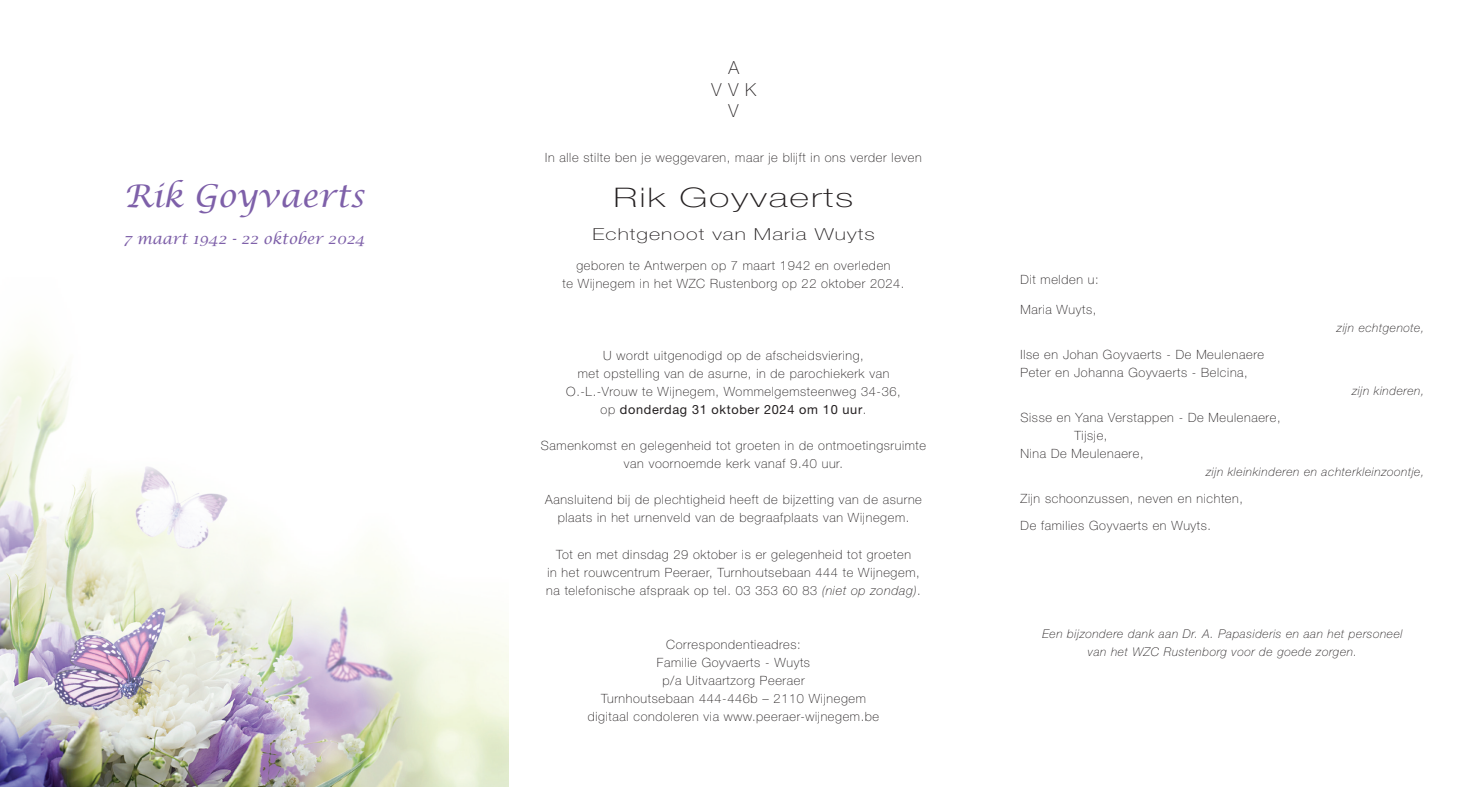
<style>
.page{position:relative;width:1467px;height:787px;background:#fff}
.page>*{position:absolute;margin:0;border:0;box-sizing:border-box;transform-origin:0 0}
.t1{font:italic 31.5px "Lucida Calligraphy";color:#7e60a9}
.t2{font:100 27px "Helvetica Neue LT Pro";letter-spacing:.05em;color:#231f20;scale:1.4 1}
.t3{font:100 18px/21.6px "Helvetica Neue LT Pro";color:#231f20;text-align:center}
.t4{font:100 16.5px "Helvetica Neue LT Pro";letter-spacing:.05em;color:#231f20;scale:1.3 1}
.t5{font:italic 15px "Lucida Calligraphy";color:#7e60a9}
.t6{font:100 12.75px/18px "Helvetica Neue LT Pro";letter-spacing:.05em;color:#231f20;text-align:center}
.t7{font:italic 100 12px/18px "Helvetica Neue LT Pro";letter-spacing:.05em;color:#231f20;text-align:center}
.s1{font-weight:400}
.s2{font-style:italic}
</style>
<div class="page">
<img style="left:0;top:340px;width:509px;height:447px">
<h1 class="t1" style="left:124px;top:176px;width:242px">Rik Goyvaerts</h1>
<p class="t5" style="left:124px;top:230px;width:243px">7 maart 1942 - 22 oktober 2024</p>
<h3 class="t3" style="left:711px;top:57px;width:46px">A<br>V V K<br>V</h3>
<p class="t6" style="left:545px;top:149px;width:378px">In alle stilte ben je weggevaren, maar je blijft in ons verder leven</p>
<h2 class="t2" style="left:614px;top:182px;width:173px">Rik Goyvaerts</h2>
<p class="t4" style="left:592px;top:225px;width:219px">Echtgenoot van Maria Wuyts</p>
<p class="t6" style="left:562px;top:257px;width:344px">geboren te Antwerpen op 7 maart 1942 en overleden<br>te Wijnegem in het WZC Rustenborg op 22 oktober 2024.</p>
<p class="t6" style="left:566px;top:347px;width:336px">U wordt uitgenodigd op de afscheidsviering,<br>met opstelling van de asurne, in de parochiekerk van O.-L.-Vrouw te Wijnegem, Wommelgemsteenweg 34-36, op <span class="s1">donderdag 31 oktober 2024 om 10 uur</span>.</p>
<p class="t6" style="left:541px;top:437px;width:387px">Samenkomst en gelegenheid tot groeten in de ontmoetingsruimte van voornoemde kerk vanaf 9.40 uur.</p>
<p class="t6" style="left:545px;top:491px;width:378px">Aansluitend bij de plechtigheid heeft de bijzetting van de asurne plaats in het urnenveld van de begraafplaats van Wijnegem.</p>
<p class="t6" style="left:546px;top:545px;width:376px">Tot en met dinsdag 29 oktober is er gelegenheid tot groeten<br>in het rouwcentrum Peeraer, Turnhoutsebaan 444 te Wijnegem, na telefonische afspraak op tel. 03 353 60 83 <span class="s2">(niet op zondag)</span>.</p>
<p class="t6" style="left:588px;top:635px;width:293px">Correspondentieadres:<br>Familie Goyvaerts - Wuyts<br>p/a Uitvaartzorg Peeraer<br>Turnhoutsebaan 444-446b – 2110 Wijnegem digitaal condoleren via www.peeraer-wijnegem.be</p>
<p class="t6" style="left:1020px;top:270px;width:80px">Dit melden u:</p>
<p class="t6" style="left:1020px;top:300px;width:77px">Maria Wuyts,</p>
<p class="t6" style="left:1020px;top:345px;width:245px;text-align:left">Ilse en Johan Goyvaerts - De Meulenaere<br>Peter en Johanna Goyvaerts - Belcina,</p>
<p class="t7" style="left:1337px;top:318px;width:89px">zijn echtgenote,</p>
<p class="t7" style="left:1352px;top:381px;width:74px">zijn kinderen,</p>
<p class="t6" style="left:1020px;top:408px;width:262px">Sisse en Yana Verstappen - De Meulenaere,</p>
<p class="t6" style="left:1074px;top:426px;width:34px">Tijsje,</p>
<p class="t6" style="left:1020px;top:444px;width:125px">Nina De Meulenaere,</p>
<p class="t7" style="left:1206px;top:462px;width:220px">zijn kleinkinderen en achterkleinzoontje,</p>
<p class="t6" style="left:1020px;top:484px;width:224px;line-height:27px;text-align:left">Zijn schoonzussen, neven en nichten,<br>De families Goyvaerts en Wuyts.</p>
<p class="t7" style="left:1042px;top:624px;width:362px">Een bijzondere dank aan Dr. A. Papasideris en aan het personeel van het WZC Rustenborg voor de goede zorgen.</p>
</div>
